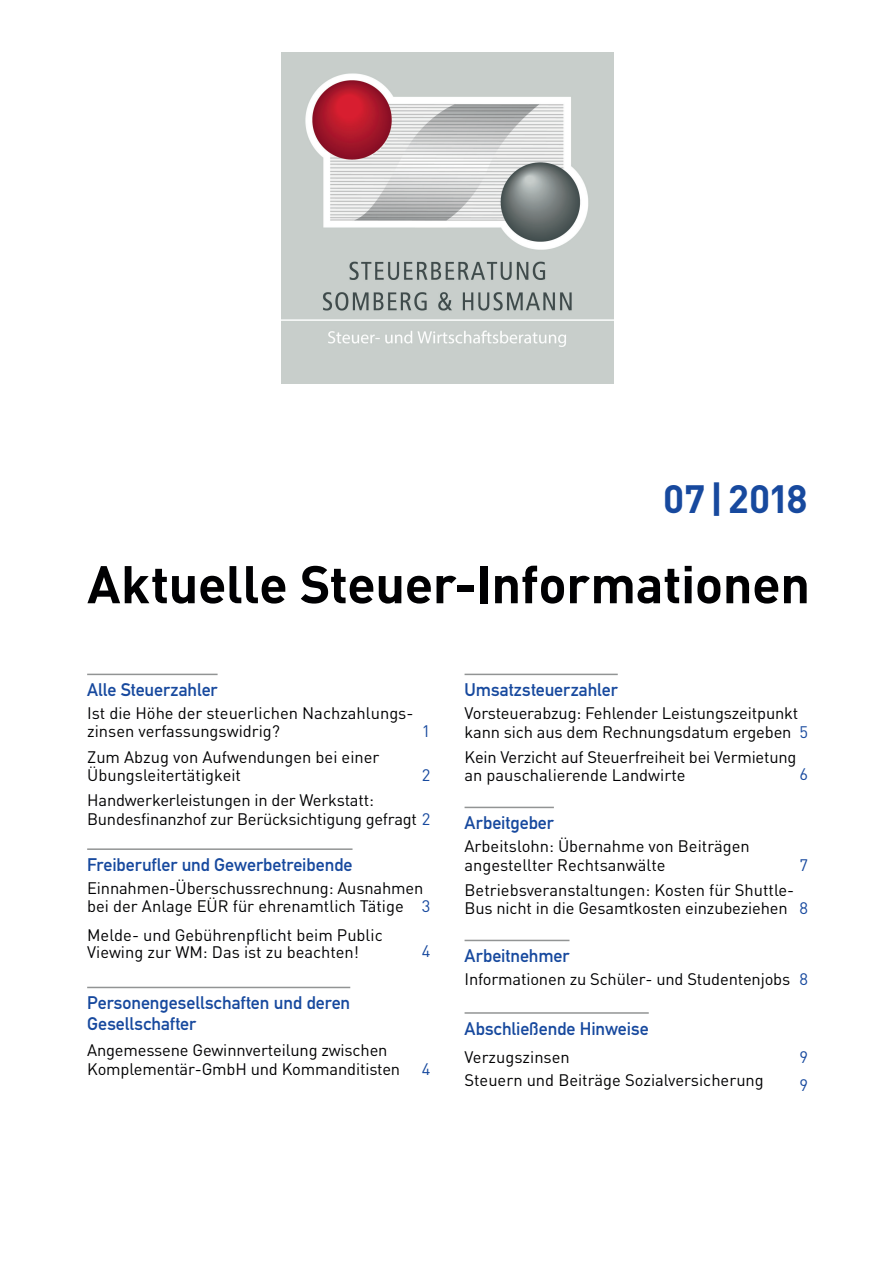
<style>
.page{position:relative;width:893px;height:1263px;background:#fff}
.page>*{position:absolute;margin:0;border:0;box-sizing:border-box;transform-origin:0 0}
.t1{font:700 52.2px "DIN Pro";letter-spacing:-.01em;color:#000002}
.t2{font:700 39px "DIN Pro";color:#17499e}
.t3{font:18px/21px "DIN Mittelschrift Std";letter-spacing:-.005em;color:#17499e}
.t4{font:16.5px/18.8px "DIN Pro";letter-spacing:-.01em;color:#000002}
.t5{font:16.5px "DIN Pro";color:#17499e}
.s1{color:#17499e}
</style>
<div class="page">
<img style="left:282px;top:53px;width:331px;height:331px">
<hr style="left:87px;top:674px;width:131px;height:1px;background:#929494">
<hr style="left:87px;top:848px;width:266px;height:2px;background:#929494">
<hr style="left:87px;top:987px;width:263px;height:1px;background:#929494">
<hr style="left:465px;top:674px;width:153px;height:1px;background:#929494">
<hr style="left:465px;top:807px;width:89px;height:1px;background:#929494">
<hr style="left:465px;top:940px;width:104px;height:1px;background:#929494">
<hr style="left:465px;top:1012px;width:184px;height:2px;background:#929494">
<h2 class="t2" style="left:663px;top:473px;width:146px">07|2018</h2>
<h1 class="t1" style="left:87px;top:549px;width:724px">Aktuelle Steuer-Informationen</h1>
<p class="t3" style="left:87px;top:680px;width:132px">Alle Steuerzahler</p>
<p class="t4" style="left:87px;top:704px;width:328px;line-height:17.2px">Ist die Höhe der steuerlichen Nachzahlungs&shy;zinsen verfassungswidrig?</p>
<p class="t5" style="left:422px;top:719px;width:10px">1</p>
<p class="t4" style="left:87px;top:747px;width:294px">Zum Abzug von Aufwendungen bei einer<br>Übungsleitertätigkeit</p>
<p class="t5" style="left:422px;top:764px;width:10px">2</p>
<p class="t4" style="left:87px;top:790px;width:345px">Handwerkerleistungen in der Werkstatt:<br>Bundesfinanzhof zur Berücksichtigung gefragt <span class="s1">2</span></p>
<p class="t3" style="left:87px;top:854px;width:267px">Freiberufler und Gewerbetreibende</p>
<p class="t4" style="left:87px;top:878px;width:345px;line-height:18px">Einnahmen-Überschussrechnung: Ausnahmen bei der Anlage EÜR für ehrenamtlich Tätige <span class="s1">3</span></p>
<p class="t4" style="left:87px;top:926px;width:297px;line-height:17.2px">Melde- und Gebührenpflicht beim Public<br>Viewing zur WM: Das ist zu beachten!</p>
<p class="t5" style="left:422px;top:940px;width:10px">4</p>
<p class="t3" style="left:87px;top:993px;width:265px">Personengesellschaften und deren<br>Gesellschafter</p>
<p class="t4" style="left:87px;top:1040px;width:315px">Angemessene Gewinnverteilung zwischen<br>Komplementär-GmbH und Kommanditisten</p>
<p class="t5" style="left:422px;top:1058px;width:10px">4</p>
<p class="t3" style="left:465px;top:680px;width:155px">Umsatzsteuerzahler</p>
<p class="t4" style="left:465px;top:703px;width:345px">Vorsteuerabzug: Fehlender Leistungszeitpunkt kann sich aus dem Rechnungsdatum ergeben <span class="s1">5</span></p>
<p class="t4" style="left:465px;top:747px;width:333px">Kein Verzicht auf Steuerfreiheit bei Vermietung an pauschalierende Landwirte</p>
<p class="t5" style="left:799px;top:763px;width:10px">6</p>
<p class="t3" style="left:465px;top:813px;width:91px">Arbeitgeber</p>
<p class="t4" style="left:465px;top:836px;width:287px">Arbeitslohn: Übernahme von Beiträgen angestellter Rechtsanwälte</p>
<p class="t5" style="left:799px;top:854px;width:10px">7</p>
<p class="t4" style="left:465px;top:880px;width:345px">Betriebsveranstaltungen: Kosten für Shuttle-<br>Bus nicht in die Gesamtkosten einzubeziehen <span class="s1">8</span></p>
<p class="t3" style="left:465px;top:946px;width:106px">Arbeitnehmer</p>
<p class="t4" style="left:465px;top:969px;width:345px">Informationen zu Schüler- und Studentenjobs <span class="s1">8</span></p>
<p class="t3" style="left:465px;top:1018px;width:186px">Abschließende Hinweise</p>
<p class="t4" style="left:465px;top:1047px;width:107px">Verzugszinsen</p>
<p class="t5" style="left:799px;top:1046px;width:10px">9</p>
<p class="t4" style="left:465px;top:1070px;width:301px">Steuern und Beiträge Sozialversicherung</p>
<p class="t5" style="left:799px;top:1073px;width:10px">9</p>
</div>
